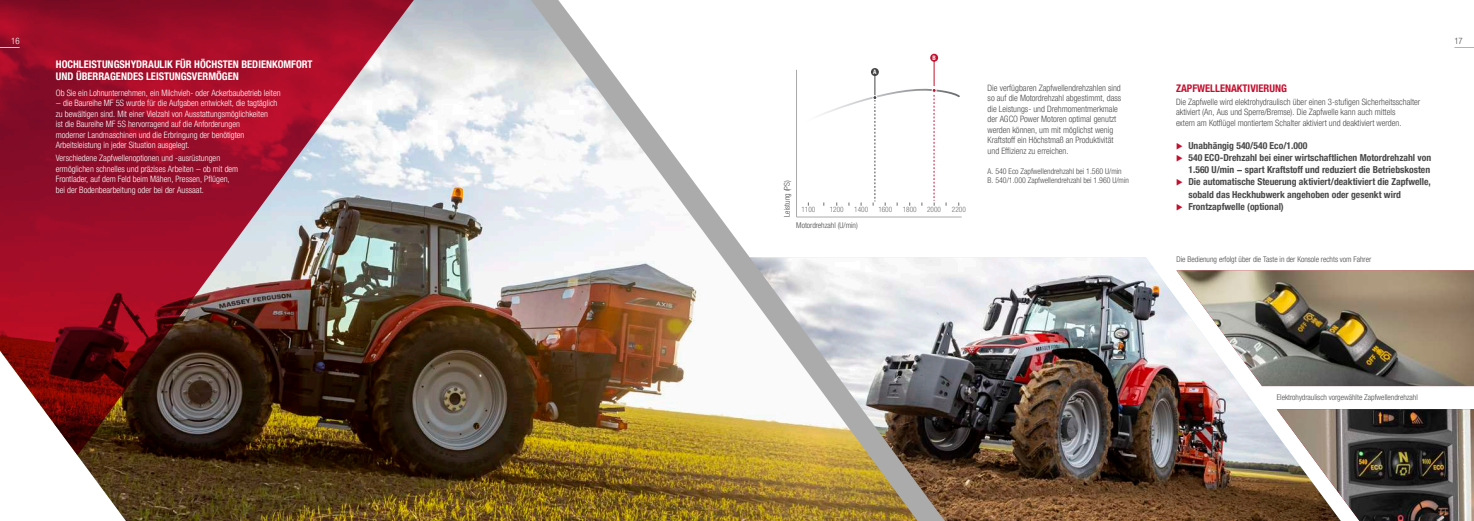
<style>
.page{position:relative;width:1474px;height:521px;background:#fff}
.page>*{position:absolute;margin:0;border:0;box-sizing:border-box;transform-origin:0 0}
.t1{font:700 condensed 10.5px/12.6px "Helvetica Neue LTW1 G";color:#fff}
.t2{font:700 condensed 10.5px "Helvetica Neue LTW1 G";color:#c3102f}
.t3{font:700 condensed 9.62px/12.2px "Helvetica Neue LTW1 G";color:#494949}
.t4{font:300 condensed 8.75px/10.5px "Helvetica Neue LTW1 G";color:#fff}
.t5{font:300 condensed 8.75px/10.5px "Helvetica Neue LTW1 G";color:#494949}
.t6{font:300 condensed 7.88px/9.5px "Helvetica Neue LTW1 G";color:#494949}
.t7{font:300 condensed 7.35px "Helvetica Neue LTW1 G";color:#6b6b6b}
.t8{font:700 condensed 6.12px "Helvetica Neue LTW1 G";color:#fff}
</style>
<div class="page">
<img style="left:77px;top:0;width:413px;height:521px">
<img style="left:0;top:0;width:423px;height:455px">
<img style="left:1030px;top:257px;width:311px;height:264px">
<img style="left:1276px;top:409px;width:197px;height:112px">
<img style="left:490px;top:0;width:540px;height:521px">
<img style="left:1176px;top:270px;width:297px;height:116px">
<div style="left:930px;top:54px;width:8px;height:8px;background:#c3102f;border-radius:50%"></div>
<svg style="left:802px;top:57px;width:158px;height:149px"></svg>
<hr style="left:796px;top:217px;width:165px;height:1px;background:#ababab">
<hr style="left:796px;top:70px;width:1px;height:147px;background:#ababab">
<svg style="left:0;top:48px;width:20px;height:1px"></svg>
<p class="t4" style="left:11px;top:36px;width:10px">16</p>
<p class="t5" style="left:1454px;top:35px;width:10px">17</p>
<p class="t1" style="left:56px;top:58px;width:258px">HOCHLEISTUNGSHYDRAULIK FÜR HÖCHSTEN BEDIENKOMFORT<br>UND ÜBERRAGENDES LEISTUNGSVERMÖGEN</p>
<p class="t4" style="left:56px;top:88px;width:226px">Ob Sie ein Lohnunternehmen, ein Milchvieh- oder Ackerbaubetrieb leiten − die Baureihe MF 5S wurde für die Aufgaben entwickelt, die tagtäglich zu bewältigen sind. Mit einer Vielzahl von Ausstattungsmöglichkeiten<br>ist die Baureihe MF 5S hervorragend auf die Anforderungen<br>moderner Landmaschinen und die Erbringung der benötigten Arbeitsleistung in jeder Situation ausgelegt.</p>
<p class="t4" style="left:56px;top:153px;width:184px">Verschiedene Zapfwellenoptionen und -ausrüstungen ermöglichen schnelles und präzises Arbeiten − ob mit dem Frontlader, auf dem Feld beim Mähen, Pressen, Pflügen, bei der Bodenbearbeitung oder bei der Aussaat.</p>
<p class="t8" style="left:873px;top:68px;width:5px">A</p>
<p class="t8" style="left:932px;top:54px;width:5px">B</p>
<p class="t6" style="left:782px;top:217px;width:38px;rotate:-90deg">Leistung (PS)</p>
<p class="t7" style="left:801px;top:205px;width:15px">1100</p>
<p class="t7" style="left:829px;top:205px;width:15px">1200</p>
<p class="t7" style="left:854px;top:205px;width:15px">1400</p>
<p class="t7" style="left:878px;top:205px;width:15px">1600</p>
<p class="t7" style="left:902px;top:205px;width:15px">1800</p>
<p class="t7" style="left:927px;top:205px;width:15px">2000</p>
<p class="t7" style="left:951px;top:205px;width:15px">2200</p>
<p class="t6" style="left:796px;top:220px;width:63px">Motordrehzahl (U/min)</p>
<p class="t5" style="left:987px;top:82px;width:135px">Die verfügbaren Zapfwellendrehzahlen sind so auf die Motordrehzahl abgestimmt, dass die Leistungs- und Drehmomentmerkmale der AGCO Power Motoren optimal genutzt werden können, um mit möglichst wenig Kraftstoff ein Höchstmaß an Produktivität und Effizienz zu erreichen.</p>
<p class="t6" style="left:987px;top:166px;width:143px">A. 540 Eco Zapfwellendrehzahl bei 1.560 U/min<br>B. 540/1.000 Zapfwellendrehzahl bei 1.960 U/min</p>
<p class="t2" style="left:1176px;top:82px;width:113px">ZAPFWELLENAKTIVIERUNG</p>
<p class="t5" style="left:1176px;top:97px;width:246px">Die Zapfwelle wird elektrohydraulisch über einen 3-stufigen Sicherheitsschalter aktiviert (An, Aus und Sperre/Bremse). Die Zapfwelle kann auch mittels<br>extern am Kotflügel montiertem Schalter aktiviert und deaktiviert werden.</p>
<p class="t3" style="left:1188px;top:139px;width:244px">Unabhängig 540/540 Eco/1.000<br>540 ECO-Drehzahl bei einer wirtschaftlichen Motordrehzahl von 1.560 U/min − spart Kraftstoff und reduziert die Betriebskosten Die automatische Steuerung aktiviert/deaktiviert die Zapfwelle, sobald das Heckhubwerk angehoben oder gesenkt wird Frontzapfwelle (optional)</p>
<p class="t6" style="left:1176px;top:254px;width:196px">Die Bedienung erfolgt über die Taste in der Konsole rechts vom Fahrer</p>
<p class="t6" style="left:1276px;top:393px;width:143px">Elektrohydraulisch vorgewählte Zapfwellendrehzahl</p>
</div>
